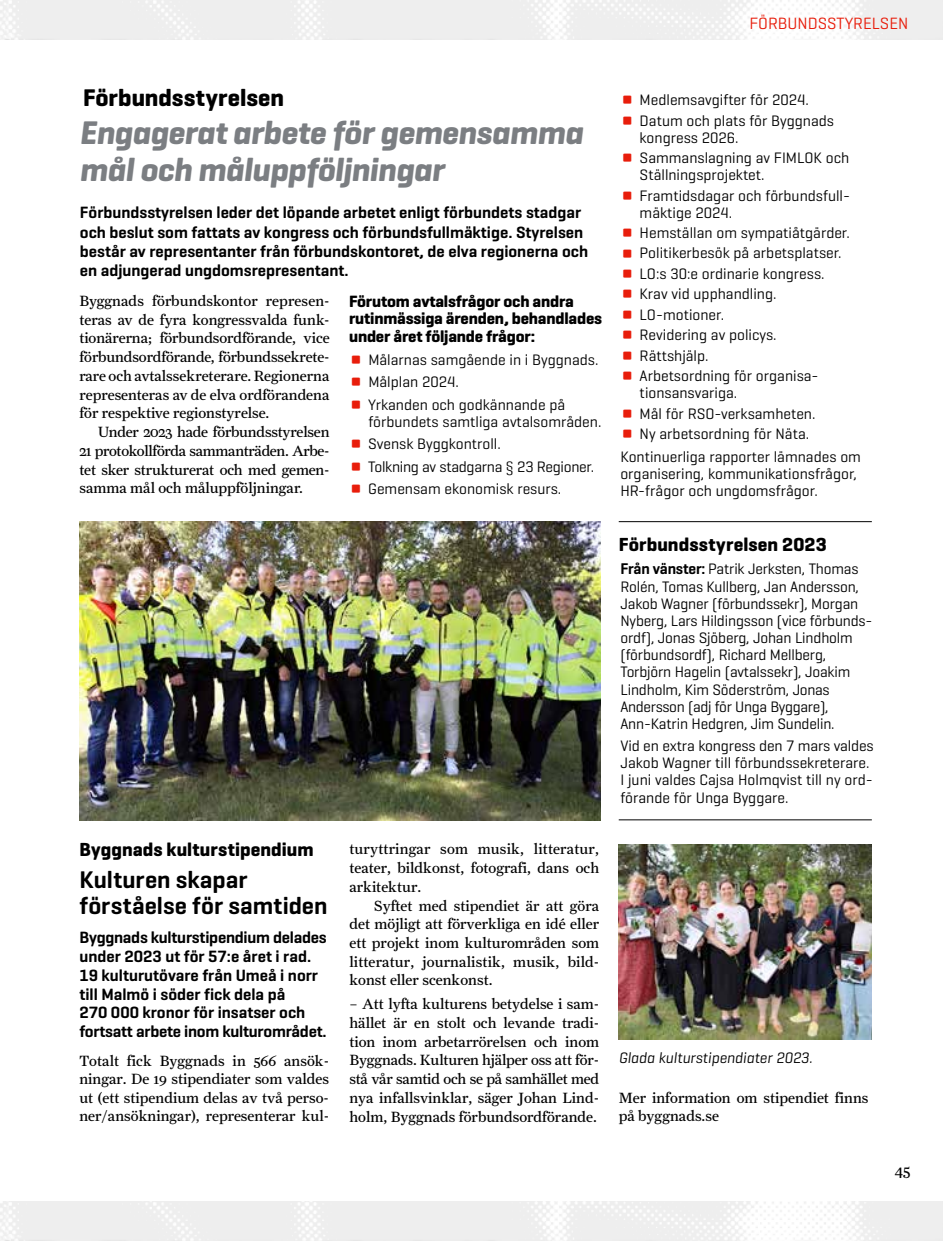
<style>
.page{position:relative;width:943px;height:1241px;background:#fff}
.page>*{position:absolute;margin:0;border:0;box-sizing:border-box;transform-origin:0 0}
.t1{font:italic 700 33.25px/36.8px "Geogrotesque";letter-spacing:-.01em;color:#7b7e82}
.t2{font:600 24.5px/25.4px "Geogrotesque";color:#000}
.t3{font:700 24.5px "Geogrotesque";color:#000}
.t4{font:700 19.25px "Geogrotesque";letter-spacing:.005em;color:#000}
.t5{font:600 16.62px/18.7px "Geogrotesque";color:#000}
.t6{font:700 16.62px/17.5px "Geogrotesque";letter-spacing:-.01em;color:#000}
.t7{font:16.62px "Geogrotesque";color:#e81d0b}
.t8{font:15.75px "Farnham Text";color:#000}
.t9{font:15.4px/17.2px "Geogrotesque";color:#000}
.t10{font:15.4px "Geogrotesque";letter-spacing:-.02em;color:#000}
.t11{font:italic 15.4px "Geogrotesque";color:#000}
.t12{font:14.88px/18.7px "Farnham Text";color:#000;text-align:justify}
.s1{font-weight:700;font-size:37.62px;color:#e81d0b}
.s2{font-weight:600;font-size:15.75px}
</style>
<div class="page">
<img style="left:618px;top:844px;width:253px;height:194px">
<img style="left:79px;top:521px;width:521px;height:298px">
<hr style="left:618px;top:819px;width:253px;height:1px;background:#000">
<hr style="left:618px;top:521px;width:253px;height:1px;background:#000">
<p class="t7" style="left:749px;top:13px;width:160px">FÖRBUNDSSTYRELSEN</p>
<h2 class="t3" style="left:83px;top:82px;width:202px">Förbundsstyrelsen</h2>
<h1 class="t1" style="left:80px;top:114px;width:505px">Engagerat arbete för gemensamma mål och måluppföljningar</h1>
<p class="t5" style="left:80px;top:203px;width:509px;line-height:19.2px">Förbundsstyrelsen leder det löpande arbetet enligt förbundets stadgar och beslut som fattats av kongress och förbundsfullmäktige. Styrelsen består av representanter från förbundskontoret, de elva regionerna och en adjungerad ungdomsrepresentant.</p>
<p class="t12" style="left:79px;top:291px;width:252px">Byggnads förbundskontor represen&shy;teras av de fyra kongressvalda funk&shy;tionärerna; förbundsordförande, vice förbundsordförande, förbundssekrete&shy;rare och avtalssekreterare. Regionerna representeras av de elva ordförandena för respektive regionstyrelse.</p>
<p class="t12" style="left:79px;top:422px;width:252px;text-indent:18px">Under 2023 hade förbundsstyrelsen 21 protokollförda sammanträden. Arbe&shy;tet sker strukturerat och med gemen&shy;samma mål och måluppföljningar.</p>
<p class="t6" style="left:349px;top:292px;width:254px">Förutom avtalsfrågor och andra rutinmässiga ärenden, behandlades under året följande frågor:</p>
<p class="t9" style="left:349px;top:350px;width:251px"><span class="s1">•</span> Målarnas samgående in i Byggnads.</p>
<p class="t9" style="left:349px;top:373px;width:111px"><span class="s1">•</span> Målplan 2024.</p>
<p class="t9" style="left:368px;top:395px;width:234px;text-indent:-19px"><span class="s1">•</span> Yrkanden och godkännande på förbundets samtliga avtalsområden.</p>
<p class="t9" style="left:349px;top:435px;width:153px"><span class="s1">•</span> Svensk Byggkontroll.</p>
<p class="t10" style="left:349px;top:456px;width:246px"><span class="s1">•</span> Tolkning av stadgarna § 23 Regioner.</p>
<p class="t9" style="left:349px;top:480px;width:214px"><span class="s1">•</span> Gemensam ekonomisk resurs.</p>
<p class="t4" style="left:79px;top:837px;width:236px">Byggnads kulturstipendium</p>
<h2 class="t2" style="left:79px;top:866px;width:249px">Kulturen skapar förståelse för samtiden</h2>
<p class="t5" style="left:79px;top:928px;width:249px">Byggnads kulturstipendium delades under 2023 ut för 57:e året i rad.<br>19 kulturutövare från Umeå i norr till Malmö i söder fick dela på<br>270 000 kronor för insatser och fortsatt arbete inom kulturområdet.</p>
<p class="t12" style="left:79px;top:1050px;width:251px">Totalt fick Byggnads in 566 ansök&shy;ningar. De 19 stipendiater som valdes ut (ett stipendium delas av två perso&shy;ner/ansökningar), representerar kul-</p>
<p class="t12" style="left:349px;top:839px;width:251px">turyttringar som musik, litteratur, teater, bildkonst, fotografi, dans och arkitektur.</p>
<p class="t12" style="left:349px;top:895px;width:251px;text-indent:25px">Syftet med stipendiet är att göra det möjligt att förverkliga en idé eller ett projekt inom kulturområden som litteratur, journalistik, musik, bild&shy;konst eller scenkonst.</p>
<p class="t12" style="left:349px;top:994px;width:251px">– Att lyfta kulturens betydelse i sam&shy;hället är en stolt och levande tradi&shy;tion inom arbetarrörelsen och inom Byggnads. Kulturen hjälper oss att för&shy;stå vår samtid och se på samhället med nya infallsvinklar, säger Johan Lind&shy;holm, Byggnads förbundsordförande.</p>
<p class="t9" style="left:620px;top:91px;width:190px"><span class="s1">•</span> Medlemsavgifter för 2024.</p>
<p class="t9" style="left:639px;top:111px;width:196px;text-indent:-19px"><span class="s1">•</span> Datum och plats för Byggnads kongress 2026.</p>
<p class="t9" style="left:639px;top:149px;width:211px;text-indent:-19px"><span class="s1">•</span> Sammanslagning av FIMLOK och<br>Ställningsprojektet.</p>
<p class="t9" style="left:639px;top:186px;width:212px;text-indent:-19px"><span class="s1">•</span> Framtidsdagar och förbundsfull&shy;mäktige 2024.</p>
<p class="t9" style="left:620px;top:224px;width:231px"><span class="s1">•</span> Hemställan om sympatiåtgärder.</p>
<p class="t9" style="left:620px;top:244px;width:223px"><span class="s1">•</span> Politikerbesök på arbetsplatser.</p>
<p class="t9" style="left:620px;top:264px;width:206px"><span class="s1">•</span> LO:s 30:e ordinarie kongress.</p>
<p class="t9" style="left:620px;top:285px;width:158px"><span class="s1">•</span> Krav vid upphandling.</p>
<p class="t9" style="left:620px;top:305px;width:105px"><span class="s1">•</span> LO-motioner.</p>
<p class="t9" style="left:620px;top:326px;width:158px"><span class="s1">•</span> Revidering av policys.</p>
<p class="t9" style="left:620px;top:346px;width:90px"><span class="s1">•</span> Rättshjälp.</p>
<p class="t9" style="left:639px;top:367px;width:180px;text-indent:-19px"><span class="s1">•</span> Arbetsordning för organisa&shy;tionsansvariga.</p>
<p class="t9" style="left:620px;top:404px;width:196px"><span class="s1">•</span> Mål för RSO-verksamheten.</p>
<p class="t9" style="left:620px;top:422px;width:242px;line-height:22.4px"><span class="s1">•</span> Ny arbetsordning för Näta.<br>Kontinuerliga rapporter lämnades om</p>
<p class="t9" style="left:620px;top:464px;width:238px">organisering, kommunikationsfrågor,<br>HR-frågor och ungdomsfrågor.</p>
<p class="t4" style="left:618px;top:532px;width:209px">Förbundsstyrelsen 2023</p>
<p class="t9" style="left:620px;top:560px;width:253px"><span class="s2">Från vänster:</span> Patrik Jerksten, Thomas Rolén, Tomas Kullberg, Jan Andersson, Jakob Wagner (förbundssekr), Morgan Nyberg, Lars Hildingsson (vice förbunds&shy;ordf), Jonas Sjöberg, Johan Lindholm (förbundsordf), Richard Mellberg, Torbjörn Hagelin (avtalssekr), Joakim Lindholm, Kim Söderström, Jonas Andersson (adj för Unga Byggare), Ann-Katrin Hedgren, Jim Sundelin.</p>
<p class="t9" style="left:620px;top:736px;width:255px">Vid en extra kongress den 7 mars valdes Jakob Wagner till förbundssekreterare.<br>I juni valdes Cajsa Holmqvist till ny ord&shy;förande för Unga Byggare.</p>
<p class="t11" style="left:618px;top:1047px;width:195px">Glada kulturstipendiater 2023.</p>
<p class="t12" style="left:618px;top:1087px;width:251px">Mer information om stipendiet finns på byggnads.se</p>
<p class="t8" style="left:894px;top:1160px;width:17px">45</p>
</div>
